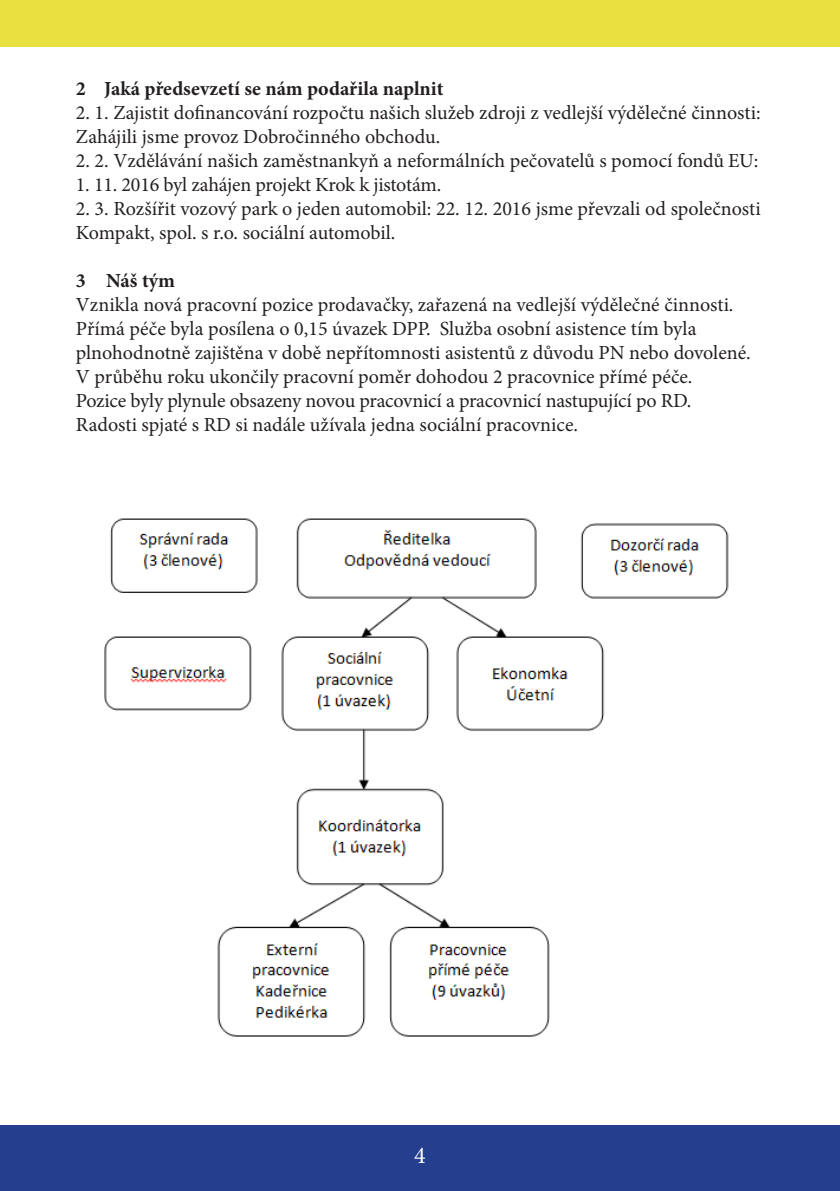
<style>
.page{position:relative;width:840px;height:1191px;background:#fff}
.page>*{position:absolute;margin:0;border:0;box-sizing:border-box;transform-origin:0 0}
.t1{font:24px "Minion Pro";color:#fff}
.t2{font:20px/24px "Minion Pro";letter-spacing:-.005em;color:#231f20}
.t3{font:700 20px "Minion Pro";color:#231f20}
</style>
<div class="page">
<div style="left:0;top:1125px;width:839px;height:66px;background:#253f8e"></div>
<div style="left:0;top:0;width:839px;height:47px;background:#e8e13f"></div>
<img style="left:104px;top:518px;width:625px;height:519px">
<p class="t3" style="left:76px;top:75px;width:369px">2 Jaká předsevzetí se nám podařila naplnit</p>
<p class="t2" style="left:76px;top:101px;width:685px">2. 1. Zajistit dofinancování rozpočtu našich služeb zdroji z vedlejší výdělečné činnosti:<br>Zahájili jsme provoz Dobročinného obchodu.</p>
<p class="t2" style="left:76px;top:149px;width:683px">2. 2. Vzdělávání našich zaměstnankyň a neformálních pečovatelů s pomocí fondů EU:</p>
<p class="t2" style="left:76px;top:173px;width:366px">1. 11. 2016 byl zahájen projekt Krok k jistotám.</p>
<p class="t2" style="left:76px;top:197px;width:686px">2. 3. Rozšířit vozový park o jeden automobil: 22. 12. 2016 jsme převzali od společnosti<br>Kompakt, spol. s r.o. sociální automobil.</p>
<p class="t3" style="left:76px;top:267px;width:101px">3 Náš tým</p>
<p class="t2" style="left:76px;top:293px;width:676px">Vznikla nová pracovní pozice prodavačky, zařazená na vedlejší výdělečné činnosti.<br>Přímá péče byla posílena o 0,15 úvazek DPP. Služba osobní asistence tím byla plnohodnotně zajištěna v době nepřítomnosti asistentů z důvodu PN nebo dovolené.<br>V průběhu roku ukončily pracovní poměr dohodou 2 pracovnice přímé péče.<br>Pozice byly plynule obsazeny novou pracovnicí a pracovnicí nastupující po RD.<br>Radosti spjaté s RD si nadále užívala jedna sociální pracovnice.</p>
<p class="t1" style="left:414px;top:1139px;width:13px">4</p>
</div>
